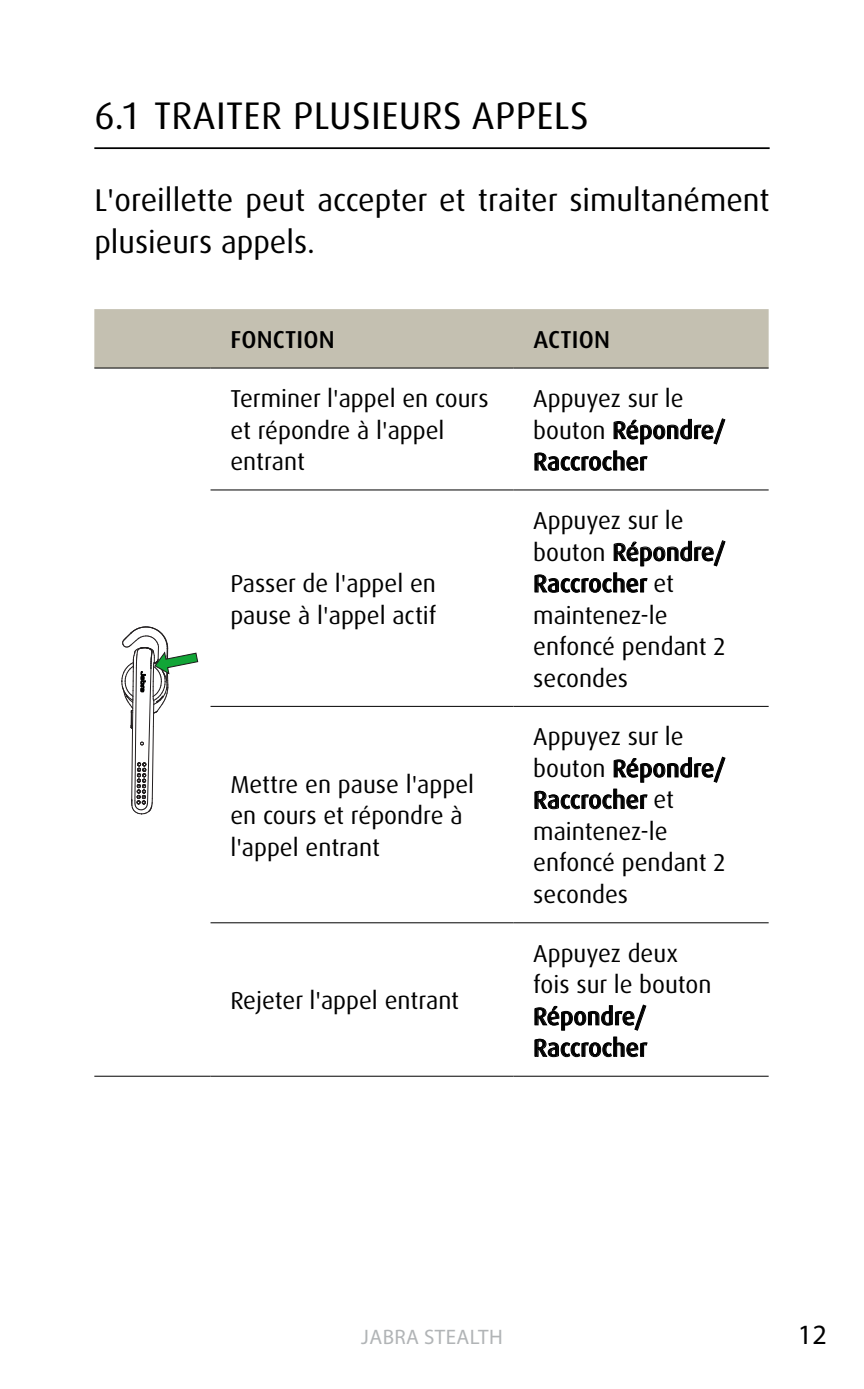
<style>
.page{position:relative;width:864px;height:1389px;background:#fff}
.page>*{position:absolute;margin:0;border:0;box-sizing:border-box;transform-origin:0 0}
.t1{font:38.5px "Dax Pro";letter-spacing:.01em;color:#000}
.t2{font:31.5px/42px "Dax Pro";color:#000}
.t3{font:28px "Myriad Pro";color:#000}
.t4{font:24.5px/31.5px "Dax Pro";color:#000}
.t5{font:500 24.5px/31.5px "Dax Pro";color:#000}
.t6{font:21px "Myriad Pro";letter-spacing:.02em;color:#b1b4b6}
.s1{font-weight:400}
.s2{font-weight:500}
</style>
<div class="page">
<hr style="left:94px;top:147px;width:675px;height:2px;background:#000">
<div style="left:94px;top:309px;width:674px;height:58px;background:#c4c0b1"></div>
<hr style="left:94px;top:1076px;width:116px;height:1px;background:#000">
<hr style="left:210px;top:489px;width:303px;height:2px;background:#000">
<hr style="left:513px;top:489px;width:255px;height:2px;background:#000">
<hr style="left:210px;top:706px;width:303px;height:1px;background:#000">
<hr style="left:513px;top:706px;width:255px;height:1px;background:#000">
<hr style="left:210px;top:922px;width:303px;height:1px;background:#000">
<hr style="left:513px;top:922px;width:255px;height:1px;background:#000">
<hr style="left:210px;top:1076px;width:303px;height:1px;background:#000">
<hr style="left:513px;top:1076px;width:255px;height:1px;background:#000">
<hr style="left:94px;top:367px;width:116px;height:2px;background:#000">
<hr style="left:210px;top:367px;width:303px;height:2px;background:#000">
<hr style="left:513px;top:367px;width:255px;height:2px;background:#000">
<svg style="left:121px;top:626px;width:77px;height:188px"></svg>
<svg style="left:534px;top:418px;width:191px;height:53px"></svg>
<svg style="left:534px;top:540px;width:191px;height:53px"></svg>
<svg style="left:613px;top:756px;width:112px;height:27px"></svg>
<svg style="left:534px;top:789px;width:113px;height:20px"></svg>
<svg style="left:534px;top:1004px;width:113px;height:53px"></svg>
<h1 class="t1" style="left:94px;top:91px;width:495px">6.1 TRAITER PLUSIEURS APPELS</h1>
<p class="t2" style="left:94px;top:179px;width:676px">L'oreillette peut accepter et traiter simultanément plusieurs appels.</p>
<p class="t5" style="left:230px;top:324px;width:106px">FONCTION</p>
<p class="t5" style="left:533px;top:324px;width:78px">ACTION</p>
<p class="t4" style="left:230px;top:383px;width:260px">Terminer l'appel en cours et répondre à l'appel entrant</p>
<p class="t5" style="left:533px;top:383px;width:193px"><span class="s1">Appuyez sur le bouton</span> Répondre/<br>Raccrocher</p>
<p class="t4" style="left:230px;top:568px;width:207px">Passer de l'appel en pause à l'appel actif</p>
<p class="t4" style="left:230px;top:769px;width:245px">Mettre en pause l'appel en cours et répondre à l'appel entrant</p>
<p class="t4" style="left:230px;top:985px;width:230px">Rejeter l'appel entrant</p>
<p class="t4" style="left:533px;top:505px;width:194px">Appuyez sur le bouton <span class="s2">Répondre/<br>Raccrocher</span> et maintenez-le enfoncé pendant 2 secondes</p>
<p class="t4" style="left:533px;top:721px;width:194px">Appuyez sur le bouton <span class="s2">Répondre/<br>Raccrocher</span> et maintenez-le enfoncé pendant 2 secondes</p>
<p class="t4" style="left:533px;top:938px;width:180px">Appuyez deux fois sur le bouton</p>
<p class="t5" style="left:533px;top:1001px;width:115px">Répondre/<br>Raccrocher</p>
<p class="t6" style="left:361px;top:1324px;width:143px">JABRA STEALTH</p>
<p class="t3" style="left:797px;top:1317px;width:30px">12</p>
</div>
